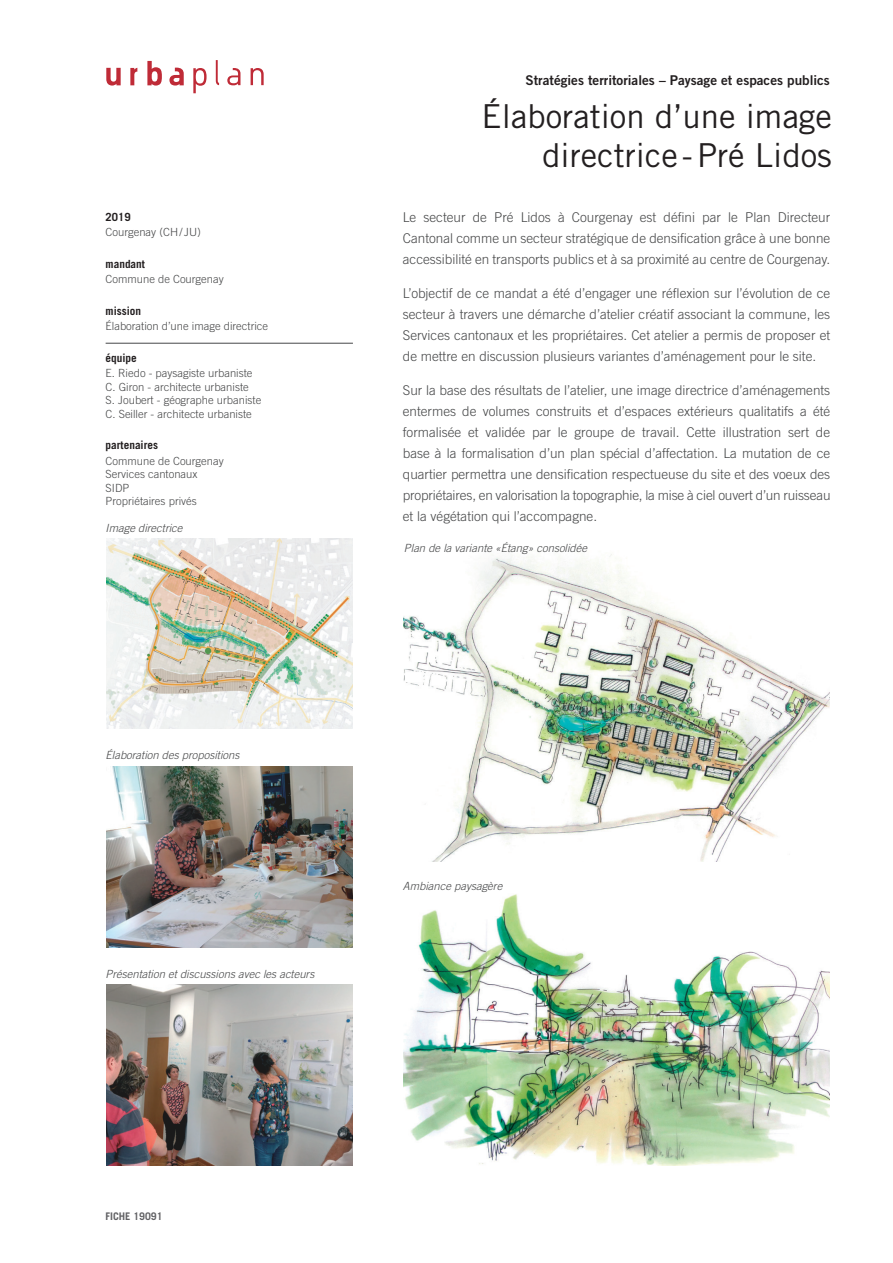
<style>
.page{position:relative;width:893px;height:1263px;background:#fff}
.page>*{position:absolute;margin:0;border:0;box-sizing:border-box;transform-origin:0 0}
.t1{font:33px/39.6px "Trade Gothic LT Std";color:#231f20;text-align:right}
.t2{font:300 13.5px/21px "Trade Gothic LT Std";color:#464748;text-align:justify}
.t3{font:13.5px "Trade Gothic LT Std Bd 2";color:#231f20}
.t4{font:300 11.25px/13.5px "Trade Gothic LT Std";color:#464748}
.t5{font:italic 300 11.25px "Trade Gothic LT Std";color:#464748}
.t6{font:700 11.25px "Trade Gothic LT Std";color:#231f20}
.t7{font:700 10.5px "Trade Gothic LT Std";color:#616164}
</style>
<div class="page">
<svg style="left:106px;top:68px;width:15px;height:18px"></svg>
<svg style="left:130px;top:68px;width:7px;height:17px"></svg>
<svg style="left:147px;top:61px;width:15px;height:25px"></svg>
<svg style="left:169px;top:68px;width:15px;height:18px"></svg>
<svg style="left:193px;top:68px;width:14px;height:25px"></svg>
<svg style="left:216px;top:60px;width:3px;height:25px"></svg>
<svg style="left:227px;top:68px;width:13px;height:17px"></svg>
<svg style="left:251px;top:68px;width:13px;height:17px"></svg>
<hr style="left:106px;top:343px;width:247px;height:1px;background:#464748">
<img style="left:404px;top:554px;width:425px;height:307px">
<img style="left:404px;top:894px;width:425px;height:271px">
<img style="left:106px;top:539px;width:247px;height:189px">
<img style="left:106px;top:985px;width:247px;height:180px">
<img style="left:106px;top:766px;width:247px;height:181px">
<p class="t6" style="left:106px;top:210px;width:27px">2019</p>
<p class="t4" style="left:106px;top:225px;width:97px">Courgenay (CH/ JU)</p>
<p class="t6" style="left:106px;top:257px;width:41px">mandant</p>
<p class="t4" style="left:106px;top:272px;width:120px">Commune de Courgenay</p>
<p class="t6" style="left:106px;top:304px;width:37px">mission</p>
<p class="t4" style="left:106px;top:319px;width:164px">Élaboration d’une image directrice</p>
<p class="t6" style="left:106px;top:351px;width:33px">équipe</p>
<p class="t4" style="left:106px;top:366px;width:157px">E. Riedo - paysagiste urbaniste<br>C. Giron - architecte urbaniste<br>S. Joubert - géographe urbaniste<br>C. Seiller - architecte urbaniste</p>
<p class="t6" style="left:106px;top:438px;width:54px">partenaires</p>
<p class="t4" style="left:106px;top:454px;width:120px">Commune de Courgenay<br>Services cantonaux<br>SIDP<br>Propriétaires privés</p>
<p class="t5" style="left:106px;top:522px;width:78px">Image directrice</p>
<p class="t5" style="left:106px;top:748px;width:135px">Élaboration des propositions</p>
<p class="t5" style="left:106px;top:967px;width:210px">Présentation et discussions avec les acteurs</p>
<p class="t3" style="left:525px;top:72px;width:306px">Stratégies territoriales – Paysage et espaces publics</p>
<h1 class="t1" style="left:482px;top:96px;width:352px">Élaboration d’une image directrice -Pré Lidos</h1>
<p class="t2" style="left:403px;top:207px;width:429px">Le secteur de Pré Lidos à Courgenay est défini par le Plan Directeur Cantonal comme un secteur stratégique de densification grâce à une bonne accessibilité en transports publics et à sa proximité au centre de Courgenay.</p>
<p class="t2" style="left:403px;top:283px;width:429px">L’objectif de ce mandat a été d’engager une réflexion sur l’évolution de ce secteur à travers une démarche d’atelier créatif associant la commune, les Services cantonaux et les propriétaires. Cet atelier a permis de proposer et de mettre en discussion plusieurs variantes d’aménagement pour le site.</p>
<p class="t2" style="left:403px;top:379px;width:429px">Sur la base des résultats de l’atelier, une image directrice d’aménagements entermes de volumes construits et d’espaces extérieurs qualitatifs a été formalisée et validée par le groupe de travail. Cette illustration sert de base à la formalisation d’un plan spécial d’affectation. La mutation de ce quartier permettra une densification respectueuse du site et des voeux des propriétaires, en valorisation la topographie, la mise à ciel ouvert d’un ruisseau et la végétation qui l’accompagne.</p>
<p class="t5" style="left:404px;top:541px;width:185px">Plan de la variante «Étang» consolidée</p>
<p class="t5" style="left:403px;top:879px;width:101px">Ambiance paysagère</p>
<p class="t7" style="left:105px;top:1210px;width:59px">FICHE 19091</p>
</div>
